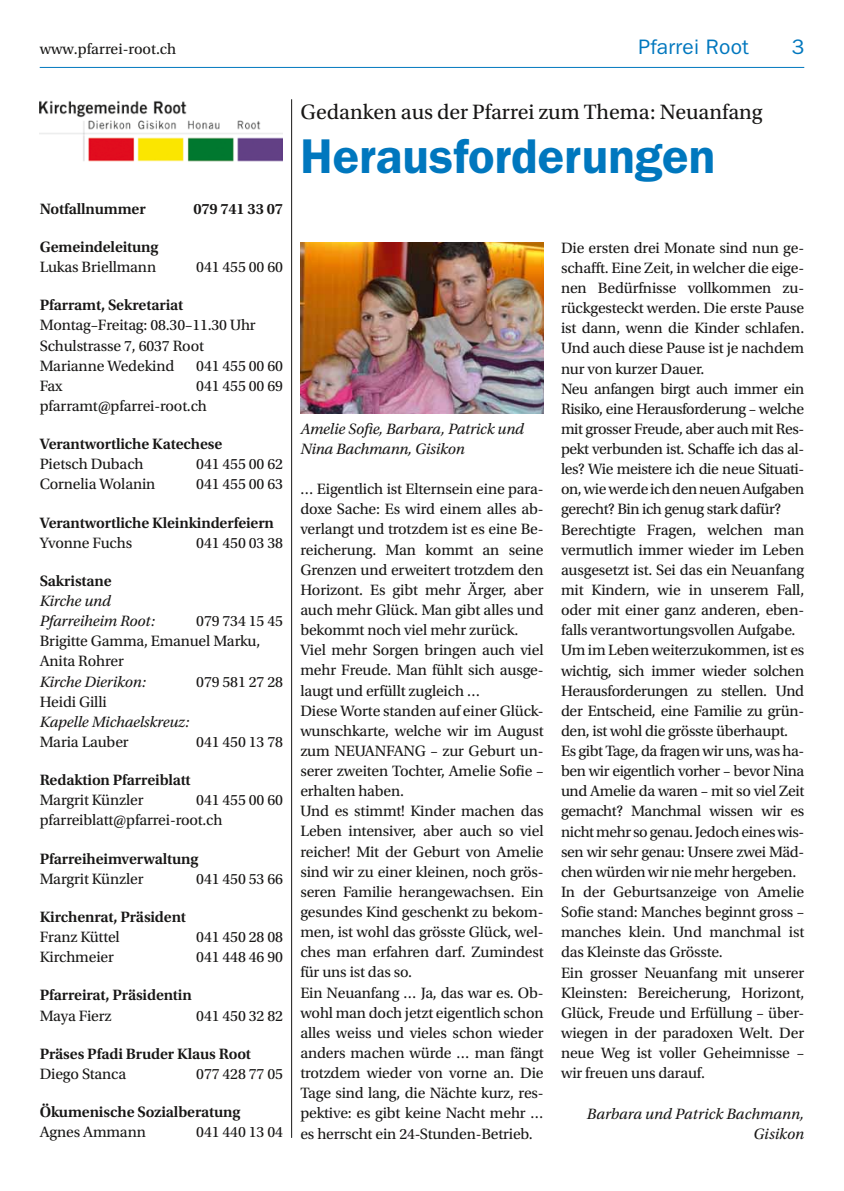
<style>
.page{position:relative;width:844px;height:1191px;background:#fff}
.page>*{position:absolute;margin:0;border:0;box-sizing:border-box;transform-origin:0 0}
.t1{font:600 49px "ITC Franklin Gothic Std";color:#0077be}
.t2{font:21.88px "Utopia Std";color:#181716}
.t3{font:21px "ITC Franklin Gothic Std";letter-spacing:.01em;color:#0077be}
.t4{font:15.75px/20.1px "Utopia Std";letter-spacing:-.01em;color:#181716}
.t5{font:600 15.75px "Utopia Std";letter-spacing:-.01em;color:#181716}
.t6{font:italic 15.75px/20.1px "Utopia Std";letter-spacing:-.01em;color:#181716}
</style>
<div class="page">
<hr style="left:40px;top:67px;width:764px;height:1px;background:#0077be">
<hr style="left:291px;top:99px;width:1px;height:1038px;background:#181716">
<img style="left:40px;top:100px;width:243px;height:62px">
<img style="left:300px;top:242px;width:243px;height:171px">
<p class="t4" style="left:40px;top:39px;width:138px">www.pfarrei-root.ch</p>
<h3 class="t3" style="left:638px;top:35px;width:112px">Pfarrei Root</h3>
<h3 class="t3" style="left:791px;top:35px;width:14px">3</h3>
<p class="t5" style="left:40px;top:200px;width:108px">Notfallnummer</p>
<p class="t5" style="left:193px;top:200px;width:91px">079 741 33 07</p>
<p class="t5" style="left:40px;top:238px;width:120px">Gemeindeleitung</p>
<p class="t4" style="left:40px;top:257px;width:118px">Lukas Briellmann</p>
<p class="t4" style="left:196px;top:257px;width:88px">041 455 00 60</p>
<p class="t5" style="left:40px;top:296px;width:145px">Pfarramt, Sekretariat</p>
<p class="t4" style="left:40px;top:315px;width:217px">Montag–Freitag: 08.30–11.30 Uhr<br>Schulstrasse 7, 6037 Root<br>Marianne Wedekind</p>
<p class="t4" style="left:196px;top:356px;width:88px">041 455 00 60</p>
<p class="t4" style="left:40px;top:376px;width:24px">Fax</p>
<p class="t4" style="left:40px;top:376px;width:245px;text-indent:156px">041 455 00 69 pfarramt@pfarrei-root.ch</p>
<p class="t5" style="left:40px;top:435px;width:184px">Verantwortliche Katechese</p>
<p class="t4" style="left:40px;top:454px;width:105px">Pietsch Dubach</p>
<p class="t4" style="left:196px;top:454px;width:88px">041 455 00 62</p>
<p class="t4" style="left:40px;top:474px;width:117px">Cornelia Wolanin</p>
<p class="t4" style="left:196px;top:474px;width:88px">041 455 00 63</p>
<p class="t5" style="left:40px;top:513px;width:236px">Verantwortliche Kleinkinderfeiern</p>
<p class="t4" style="left:40px;top:533px;width:94px">Yvonne Fuchs</p>
<p class="t4" style="left:196px;top:533px;width:88px">041 450 03 38</p>
<p class="t5" style="left:40px;top:572px;width:73px">Sakristane</p>
<p class="t6" style="left:40px;top:591px;width:117px">Kirche und<br>Pfarreiheim Root:</p>
<p class="t4" style="left:40px;top:611px;width:245px;text-indent:156px">079 734 15 45<br>Brigitte Gamma, Emanuel Marku,<br>Anita Rohrer</p>
<p class="t6" style="left:40px;top:671px;width:108px">Kirche Dierikon:</p>
<p class="t4" style="left:196px;top:671px;width:88px">079 581 27 28</p>
<p class="t4" style="left:40px;top:692px;width:69px">Heidi Gilli</p>
<p class="t6" style="left:40px;top:712px;width:151px">Kapelle Michaelskreuz:</p>
<p class="t4" style="left:40px;top:732px;width:90px">Maria Lauber</p>
<p class="t4" style="left:196px;top:732px;width:88px">041 450 13 78</p>
<p class="t5" style="left:40px;top:771px;width:152px">Redaktion Pfarreiblatt</p>
<p class="t4" style="left:40px;top:790px;width:105px">Margrit Künzler</p>
<p class="t4" style="left:40px;top:790px;width:245px;text-indent:156px">041 455 00 60 pfarreiblatt@pfarrei-root.ch</p>
<p class="t5" style="left:40px;top:849px;width:160px">Pfarreiheimverwaltung</p>
<p class="t4" style="left:40px;top:869px;width:105px">Margrit Künzler</p>
<p class="t4" style="left:196px;top:869px;width:88px">041 450 53 66</p>
<p class="t5" style="left:40px;top:908px;width:148px">Kirchenrat, Präsident</p>
<p class="t4" style="left:40px;top:927px;width:82px">Franz Küttel</p>
<p class="t4" style="left:196px;top:927px;width:88px">041 450 28 08</p>
<p class="t4" style="left:40px;top:947px;width:76px">Kirchmeier</p>
<p class="t4" style="left:196px;top:947px;width:88px">041 448 46 90</p>
<p class="t5" style="left:40px;top:986px;width:154px">Pfarreirat, Präsidentin</p>
<p class="t4" style="left:40px;top:1005px;width:73px">Maya Fierz</p>
<p class="t4" style="left:196px;top:1005px;width:88px">041 450 32 82</p>
<p class="t5" style="left:40px;top:1044px;width:213px">Präses Pfadi Bruder Klaus Root</p>
<p class="t4" style="left:40px;top:1064px;width:88px">Diego Stanca</p>
<p class="t4" style="left:196px;top:1064px;width:88px">077 428 77 05</p>
<p class="t5" style="left:40px;top:1103px;width:202px">Ökumenische Sozialberatung</p>
<p class="t4" style="left:40px;top:1122px;width:108px">Agnes Ammann</p>
<p class="t4" style="left:196px;top:1122px;width:88px">041 440 13 04</p>
<h2 class="t2" style="left:300px;top:100px;width:463px">Gedanken aus der Pfarrei zum Thema: Neuanfang</h2>
<h1 class="t1" style="left:300px;top:127px;width:416px">Herausforderungen</h1>
<p class="t6" style="left:300px;top:419px;width:225px">Amelie Sofie, Barbara, Patrick und<br>Nina Bachmann, Gisikon</p>
<p class="t4" style="left:300px;top:479px;width:245px">… Eigentlich ist Elternsein eine para&shy;doxe Sache: Es wird einem alles ab&shy;verlangt und trotzdem ist es eine Be&shy;reicherung. Man kommt an seine Grenzen und erweitert trotzdem den Horizont. Es gibt mehr Ärger, aber auch mehr Glück. Man gibt alles und bekommt noch viel mehr zurück.<br>Viel mehr Sorgen bringen auch viel mehr Freude. Man fühlt sich ausge&shy;laugt und erfüllt zugleich …<br>Diese Worte standen auf einer Glück&shy;wunschkarte, welche wir im August zum NEUANFANG – zur Geburt un&shy;serer zweiten Tochter, Amelie Sofie – erhalten haben.<br>Und es stimmt! Kinder machen das Leben intensiver, aber auch so viel reicher! Mit der Geburt von Amelie sind wir zu einer kleinen, noch grös&shy;seren Familie herangewachsen. Ein gesundes Kind geschenkt zu bekom&shy;men, ist wohl das grösste Glück, wel&shy;ches man erfahren darf. Zumindest für uns ist das so.<br>Ein Neuanfang … Ja, das war es. Ob&shy;wohl man doch jetzt eigentlich schon alles weiss und vieles schon wieder anders machen würde … man fängt trotzdem wieder von vorne an. Die Tage sind lang, die Nächte kurz, res&shy;pektive: es gibt keine Nacht mehr … es herrscht ein 24-Stunden-Betrieb.</p>
<p class="t4" style="left:561px;top:238px;width:245px">Die ersten drei Monate sind nun ge&shy;schafft. Eine Zeit, in welcher die eige&shy;nen Bedürfnisse vollkommen zu&shy;rückgesteckt werden. Die erste Pause ist dann, wenn die Kinder schlafen.<br>Und auch diese Pause ist je nachdem nur von kurzer Dauer.<br>Neu anfangen birgt auch immer ein Risiko, eine Herausforderung – welche mit grosser Freude, aber auch mit Res&shy;pekt verbunden ist. Schaffe ich das al&shy;les? Wie meistere ich die neue Situati&shy;on, wie werde ich den neuen Aufgaben gerecht? Bin ich genug stark dafür?<br>Berechtigte Fragen, welchen man vermutlich immer wieder im Leben ausgesetzt ist. Sei das ein Neuanfang mit Kindern, wie in unserem Fall, oder mit einer ganz anderen, eben&shy;falls verantwortungsvollen Aufgabe.<br>Um im Leben weiterzukommen, ist es wichtig, sich immer wieder solchen Herausforderungen zu stellen. Und der Entscheid, eine Familie zu grün&shy;den, ist wohl die grösste überhaupt.<br>Es gibt Tage, da fragen wir uns, was ha&shy;ben wir eigentlich vorher – bevor Nina und Amelie da waren – mit so viel Zeit gemacht? Manchmal wissen wir es nicht mehr so genau. Jedoch eines wis&shy;sen wir sehr genau: Unsere zwei Mäd&shy;chen würden wir nie mehr hergeben.<br>In der Geburtsanzeige von Amelie Sofie stand: Manches beginnt gross – manches klein. Und manchmal ist das Kleinste das Grösste.<br>Ein grosser Neuanfang mit unserer Kleinsten: Bereicherung, Horizont, Glück, Freude und Erfüllung – über&shy;wiegen in der paradoxen Welt. Der neue Weg ist voller Geheimnisse – wir freuen uns darauf.</p>
<p class="t6" style="left:586px;top:1103px;width:219px;text-align:right">Barbara und Patrick Bachmann,<br>Gisikon</p>
</div>
